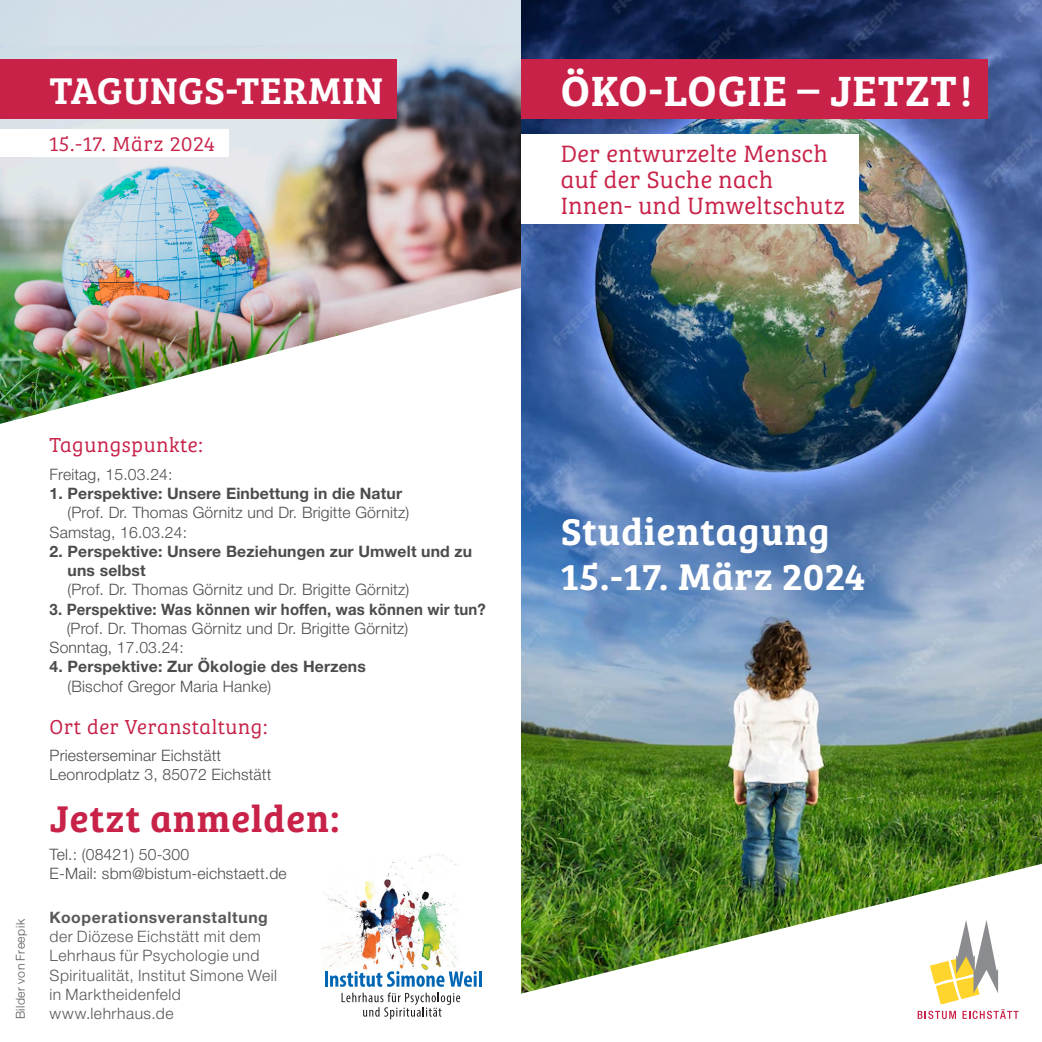
<style>
.page{position:relative;width:1042px;height:1042px;background:#fff}
.page>*{position:absolute;margin:0;border:0;box-sizing:border-box;transform-origin:0 0}
.t1{font:600 43.75px "Bree Serif";letter-spacing:.02em;color:#fff}
.t2{font:600 38.5px "Bree Serif";letter-spacing:.02em;color:#fff}
.t3{font:600 38.5px "Bree Serif";letter-spacing:.03em;color:#c82249}
.t4{font:300 24.5px/26.2px "Bree Serif";letter-spacing:.02em;color:#c82249}
.t5{font:300 21px "Bree Serif";letter-spacing:.03em;color:#c82249}
.t6{font:300 15.75px/19.2px "Helvetica Neue LT Pro";letter-spacing:.01em;color:#4b4c4d}
.t7{font:700 15.75px/19.2px "Helvetica Neue LT Pro";letter-spacing:.01em;color:#4b4c4d}
.t8{font:300 15.75px/19.2px "Helvetica Neue LT Pro";letter-spacing:.03em;color:#57585a}
.t9{font:700 15.75px/19.2px "Helvetica Neue LT Pro";letter-spacing:.01em;color:#4b4c4d;scale:.95 1}
.t10{font:300 12.25px "Helvetica Neue LT Pro";letter-spacing:.04em;color:#57585a}
.s1{font-weight:700}
.s2{font-weight:300}
</style>
<div class="page">
<img style="left:0;top:45px;width:521px;height:243px">
<img style="left:521px;top:0;width:521px;height:864px">
<div style="left:0;top:129px;width:228px;height:27px;background:#fff"></div>
<div style="left:521px;top:60px;width:466px;height:59px;background:#c82249"></div>
<div style="left:521px;top:134px;width:337px;height:89px;background:#fff"></div>
<div style="left:0;top:60px;width:397px;height:59px;background:#c82249"></div>
<img style="left:521px;top:864px;width:520px;height:148px">
<svg style="left:0;top:288px;width:520px;height:732px"></svg>
<svg style="left:917px;top:920px;width:101px;height:99px"></svg>
<img style="left:322px;top:846px;width:140px;height:135px">
<hr style="left:325px;top:971px;width:3px;height:15px;background:#0166b3">
<hr style="left:479px;top:971px;width:3px;height:15px;background:#0166b3">
<svg style="left:330px;top:971px;width:147px;height:48px"></svg>
<p class="t2" style="left:50px;top:61px;width:335px">TAGUNGS-TERMIN</p>
<p class="t5" style="left:50px;top:128px;width:167px">15.-17. März 2024</p>
<p class="t1" style="left:561px;top:57px;width:413px">ÖKO-LOGIE – JETZT!</p>
<p class="t4" style="left:561px;top:139px;width:286px">Der entwurzelte Mensch auf der Suche nach<br>Innen- und Umweltschutz</p>
<p class="t10" style="left:13px;top:1019px;width:101px;rotate:-90deg">Bilder von Freepik</p>
<p class="t5" style="left:50px;top:430px;width:155px">Tagungspunkte:</p>
<p class="t6" style="left:50px;top:464px;width:124px">Freitag, 15.03.24:</p>
<p class="t6" style="left:68px;top:483px;width:343px;text-indent:-18px"><span class="s1">1. Perspektive: Unsere Einbettung in die Natur </span>(Prof. Dr. Thomas Görnitz und Dr. Brigitte Görnitz)</p>
<p class="t6" style="left:50px;top:522px;width:139px">Samstag, 16.03.24:</p>
<p class="t7" style="left:68px;top:541px;width:406px;text-indent:-18px">2. Perspektive: Unsere Beziehungen zur Umwelt und zu uns selbst<br><span class="s2">(Prof. Dr. Thomas Görnitz und Dr. Brigitte Görnitz)</span></p>
<p class="t9" style="left:67px;top:599px;width:443px;text-indent:-17px">3. Perspektive: Was können wir hoffen, was können wir tun? <span class="s2">(Prof. Dr. Thomas Görnitz und Dr. Brigitte Görnitz)</span></p>
<p class="t6" style="left:50px;top:637px;width:136px">Sonntag, 17.03.24:</p>
<p class="t7" style="left:68px;top:657px;width:300px;text-indent:-18px">4. Perspektive: Zur Ökologie des Herzens <span class="s2">(Bischof Gregor Maria Hanke)</span></p>
<p class="t5" style="left:50px;top:711px;width:219px">Ort der Veranstaltung:</p>
<p class="t6" style="left:50px;top:745px;width:173px">Priesterseminar Eichstätt</p>
<p class="t6" style="left:50px;top:765px;width:223px">Leonrodplatz 3, 85072 Eichstätt</p>
<p class="t3" style="left:50px;top:789px;width:291px">Jetzt anmelden:</p>
<p class="t6" style="left:50px;top:844px;width:141px">Tel.: (08421) 50-300</p>
<p class="t6" style="left:50px;top:863px;width:239px">E-Mail: sbm@bistum-eichstaett.de</p>
<p class="t8" style="left:50px;top:907px;width:229px"><span class="s1">Kooperationsveranstaltung </span>der Diözese Eichstätt mit dem<br>Lehrhaus für Psychologie und<br>Spiritualität, Institut Simone Weil in Marktheidenfeld www.lehrhaus.de</p>
<p class="t2" style="left:561px;top:502px;width:270px">Studientagung</p>
<p class="t2" style="left:561px;top:547px;width:306px">15.-17. März 2024</p>
</div>
